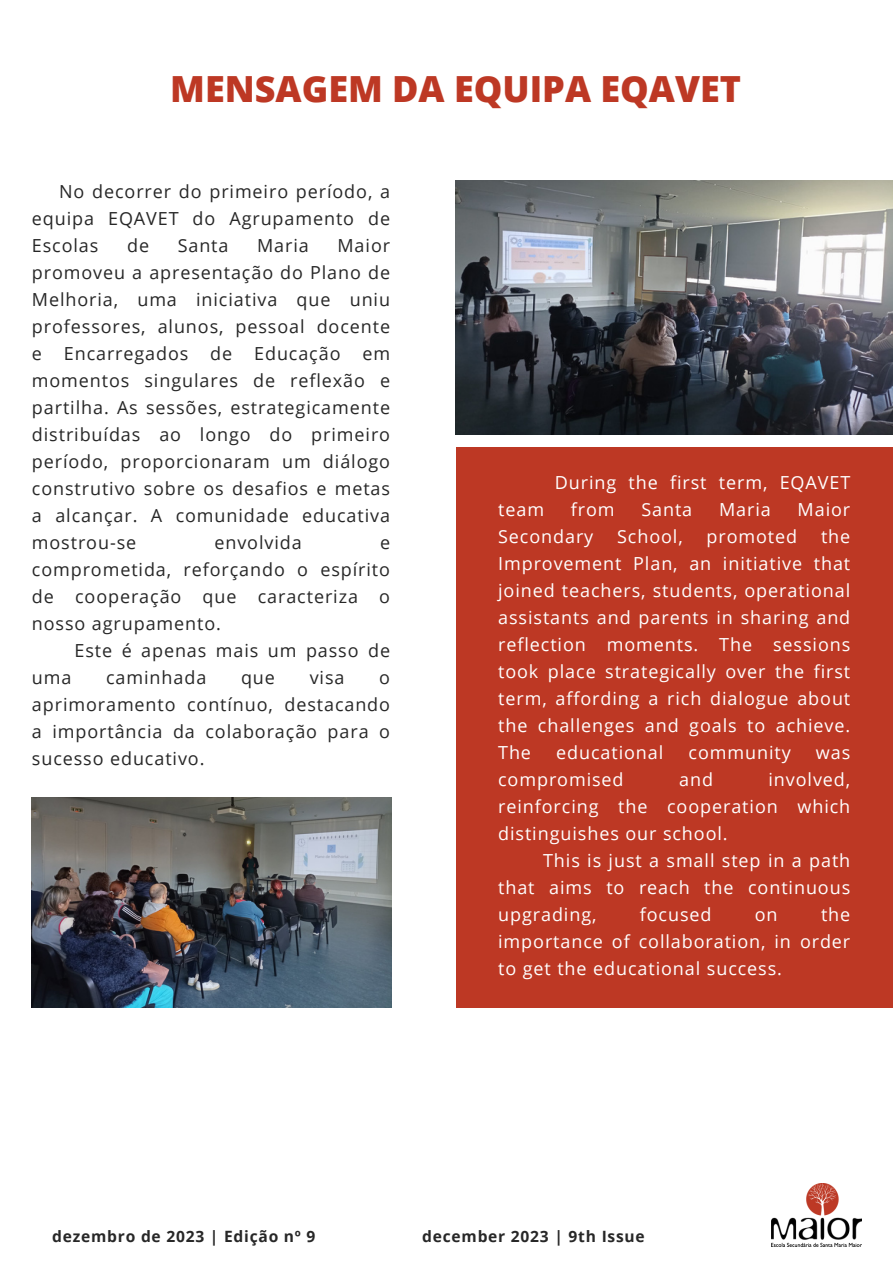
<style>
.page{position:relative;width:893px;height:1264px;background:#fff}
.page>*{position:absolute;margin:0;border:0;box-sizing:border-box;transform-origin:0 0}
.t1{font:800 36px "Open Sans";color:#bd3824}
.t2{font:18px/27px "Open Sans";letter-spacing:.05em;color:#272727;text-align:justify}
.t3{font:18px/27px "Open Sans";letter-spacing:.05em;color:#fff;text-align:justify}
.t4{font:700 15.6px "Open Sans";letter-spacing:.05em;color:#272727}
</style>
<div class="page">
<img style="left:771px;top:1183px;width:90px;height:62px">
<div style="left:456px;top:447px;width:436px;height:561px;background:#bd3824"></div>
<img style="left:456px;top:180px;width:436px;height:255px">
<img style="left:32px;top:797px;width:359px;height:210px">
<p class="t1" style="left:170px;top:63px;width:572px">MENSAGEM DA EQUIPA EQAVET</p>
<p class="t2" style="left:32px;top:178px;width:359px;text-indent:27px">No decorrer do primeiro período, a equipa EQAVET do Agrupamento de Escolas</p>
<p class="t2" style="left:127px;top:231px;width:24px">de</p>
<p class="t2" style="left:178px;top:231px;width:52px">Santa</p>
<p class="t2" style="left:257px;top:231px;width:53px">Maria</p>
<p class="t2" style="left:32px;top:231px;width:359px;text-indent:305px">Maior promoveu a apresentação do Plano de Melhoria, uma iniciativa que uniu professores, alunos, pessoal docente e Encarregados de Educação em momentos singulares de reflexão e partilha. As sessões, estrategicamente distribuídas ao longo do primeiro período, proporcionaram um diálogo construtivo sobre os desafios e metas a alcançar. A comunidade educativa mostrou-se</p>
<p class="t2" style="left:214px;top:528px;width:89px">envolvida</p>
<p class="t2" style="left:32px;top:528px;width:359px;text-indent:348px">e comprometida, reforçando o espírito de cooperação que caracteriza o nosso agrupamento.</p>
<p class="t2" style="left:75px;top:636px;width:317px">Este é apenas mais um passo de</p>
<p class="t2" style="left:32px;top:663px;width:41px">uma</p>
<p class="t2" style="left:106px;top:663px;width:102px">caminhada</p>
<p class="t2" style="left:241px;top:663px;width:35px">que</p>
<p class="t2" style="left:310px;top:663px;width:36px">visa</p>
<p class="t2" style="left:32px;top:663px;width:359px;text-indent:347px">o aprimoramento contínuo, destacando a importância da colaboração para o sucesso educativo.</p>
<p class="t3" style="left:554px;top:468px;width:297px">During the first term, EQAVET</p>
<p class="t3" style="left:498px;top:495px;width:47px">team</p>
<p class="t3" style="left:571px;top:495px;width:45px">from</p>
<p class="t3" style="left:641px;top:495px;width:52px">Santa</p>
<p class="t3" style="left:719px;top:495px;width:53px">Maria</p>
<p class="t3" style="left:797px;top:495px;width:54px">Maior</p>
<p class="t3" style="left:498px;top:522px;width:97px">Secondary</p>
<p class="t3" style="left:617px;top:522px;width:67px">School,</p>
<p class="t3" style="left:706px;top:522px;width:92px">promoted</p>
<p class="t3" style="left:498px;top:522px;width:353px;text-indent:323px">the Improvement Plan, an initiative that joined teachers, students, operational assistants and parents in sharing and reflection moments. The sessions took place strategically over the first term, affording a rich dialogue about the challenges and goals to achieve.<br>The</p>
<p class="t3" style="left:556px;top:738px;width:109px">educational</p>
<p class="t3" style="left:688px;top:738px;width:104px">community</p>
<p class="t3" style="left:815px;top:738px;width:36px">was</p>
<p class="t3" style="left:498px;top:765px;width:127px">compromised</p>
<p class="t3" style="left:679px;top:765px;width:35px">and</p>
<p class="t3" style="left:498px;top:765px;width:353px;text-indent:270px">involved, reinforcing the cooperation which distinguishes our school.</p>
<p class="t3" style="left:498px;top:846px;width:353px;text-indent:45px">This is just a small step in a path that aims to reach the continuous upgrading,</p>
<p class="t3" style="left:639px;top:900px;width:73px">focused</p>
<p class="t3" style="left:754px;top:900px;width:24px">on</p>
<p class="t3" style="left:498px;top:900px;width:353px;text-indent:323px">the importance of collaboration, in order to get the educational success.</p>
<p class="t4" style="left:52px;top:1225px;width:265px">dezembro de 2023 | Edição nº 9</p>
<p class="t4" style="left:422px;top:1225px;width:224px">december 2023 | 9th Issue</p>
</div>
